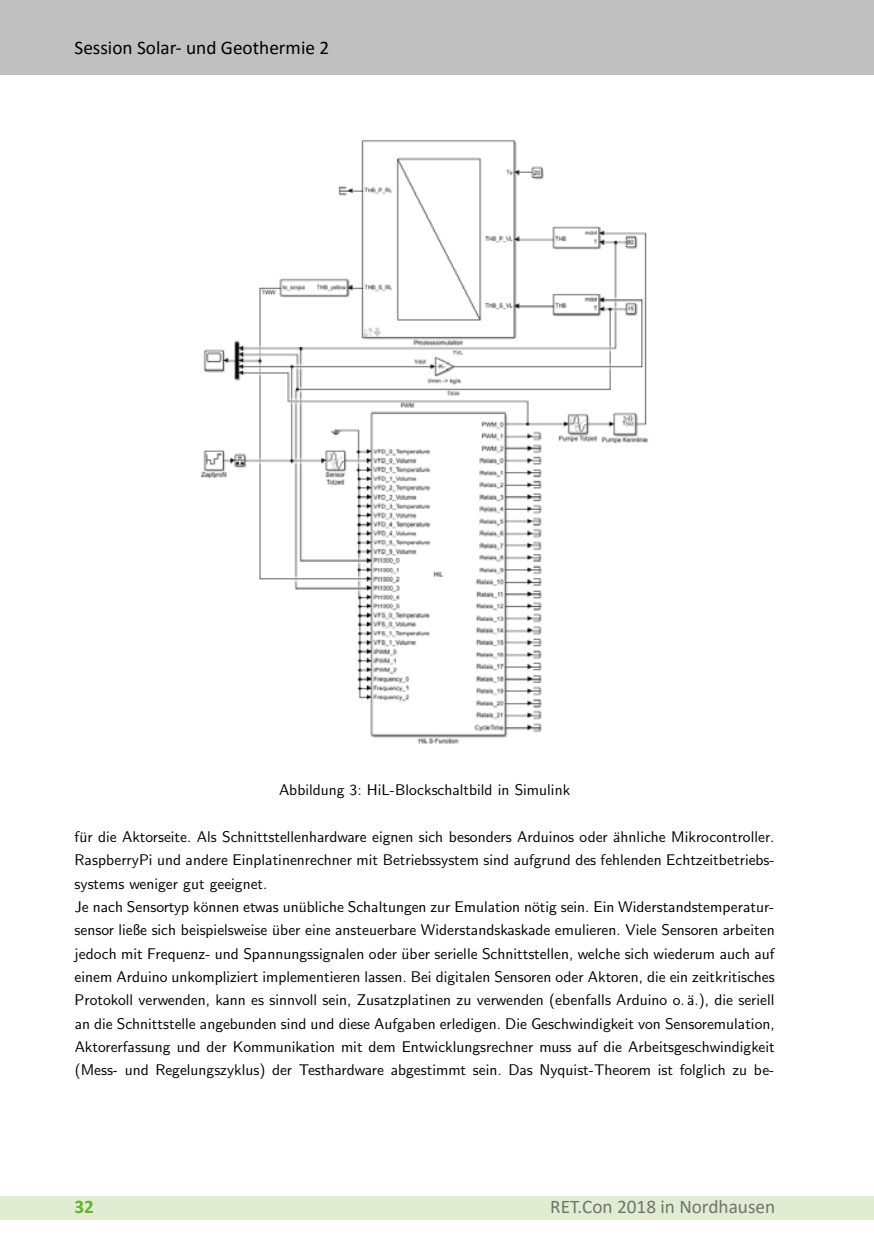
<style>
.page{position:relative;width:874px;height:1241px;background:#fff}
.page>*{position:absolute;margin:0;border:0;box-sizing:border-box;transform-origin:0 0}
.t1{font:19.25px "Calibri";color:#000}
.t2{font:19.25px "Calibri";color:#727271}
.t3{font:700 19.25px "Calibri";color:#65b32e}
.t4{font:15.4px/23.3px "CMSS10";color:#000}
</style>
<div class="page">
<div style="left:0;top:1196px;width:873px;height:23px;background:#e1edd2"></div>
<div style="left:0;top:0;width:873px;height:74px;background:#c1c0c0"></div>
<img style="left:201px;top:140px;width:447px;height:604px">
<p class="t1" style="left:74px;top:34px;width:256px">Session Solar- und Geothermie 2</p>
<p class="t4" style="left:279px;top:779px;width:292px">Abbildung 3: HiL-Blockschaltbild in Simulink</p>
<p class="t4" style="left:75px;top:826px;width:701px">fur die Aktorseite. Als Schnittstellenhardware eignen sich besonders Arduinos oder ¨ahnliche Mikrocontroller.</p>
<p class="t4" style="left:75px;top:827px;width:701px;text-indent:5px">¨<br>RaspberryPi und andere Einplatinenrechner mit Betriebssystem sind aufgrund des fehlenden Echtzeitbetriebs&shy;systems weniger gut geeignet.<br>Je nach Sensortyp k¨onnen etwas unubliche Schaltungen zur Emulation n¨otig sein. Ein Widerstandstemperatur-</p>
<p class="t4" style="left:75px;top:897px;width:701px;line-height:22.8px;text-indent:224px">¨<br>sensor ließe sich beispielsweise uber eine ansteuerbare Widerstandskaskade emulieren. Viele Sensoren arbeiten</p>
<p class="t4" style="left:75px;top:920px;width:701px;line-height:22.8px;text-indent:197px">¨<br>jedoch mit Frequenz- und Spannungssignalen oder uber serielle Schnittstellen, welche sich wiederum auch auf</p>
<p class="t4" style="left:75px;top:943px;width:701px;text-indent:327px">¨<br>einem Arduino unkompliziert implementieren lassen. Bei digitalen Sensoren oder Aktoren, die ein zeitkritisches Protokoll verwenden, kann es sinnvoll sein, Zusatzplatinen zu verwenden (ebenfalls Arduino o. ¨a.), die seriell an die Schnittstelle angebunden sind und diese Aufgaben erledigen. Die Geschwindigkeit von Sensoremulation, Aktorerfassung und der Kommunikation mit dem Entwicklungsrechner muss auf die Arbeitsgeschwindigkeit (Mess- und Regelungszyklus) der Testhardware abgestimmt sein. Das Nyquist-Theorem ist folglich zu be-</p>
<p class="t3" style="left:74px;top:1192px;width:21px">32</p>
<p class="t2" style="left:550px;top:1193px;width:226px">RET.Con 2018 in Nordhausen</p>
</div>
